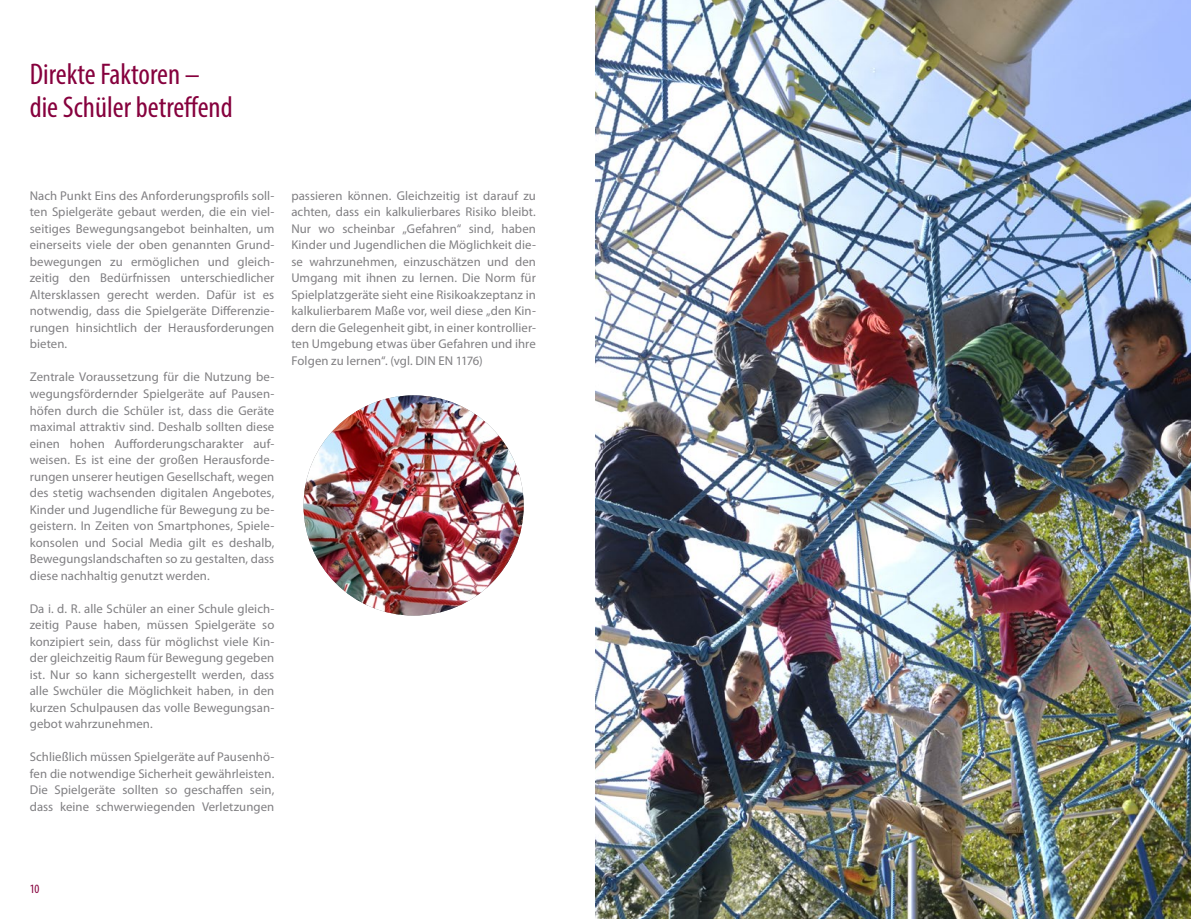
<style>
.page{position:relative;width:1191px;height:919px;background:#fff}
.page>*{position:absolute;margin:0;border:0;box-sizing:border-box;transform-origin:0 0}
.t1{font:condensed 30px/33px "Myriad Pro";color:#86003d}
.t2{font:12.75px/16.5px "Myriad Pro";letter-spacing:.005em;color:#807f82;text-align:justify}
.t3{font:condensed 12.75px "Myriad Pro";color:#86003d}
</style>
<div class="page">
<img style="left:303px;top:395px;width:221px;height:220px;border-radius:110px">
<img style="left:595px;top:0;width:596px;height:918px">
<h1 class="t1" style="left:30px;top:58px;width:204px">Direkte Faktoren – die Schüler betreffend</h1>
<p class="t2" style="left:30px;top:188px;width:246px">Nach Punkt Eins des Anforderungsprofils soll&shy;ten Spielgeräte gebaut werden, die ein viel&shy;seitiges Bewegungsangebot beinhalten, um einerseits viele der oben genannten Grund&shy;bewegungen zu ermöglichen und gleich&shy;zeitig den Bedürfnissen unterschiedlicher Altersklassen gerecht werden. Dafür ist es notwendig, dass die Spielgeräte Differenzie&shy;rungen hinsichtlich der Herausforderungen bieten.</p>
<p class="t2" style="left:30px;top:369px;width:246px">Zentrale Voraussetzung für die Nutzung be&shy;wegungsfördernder Spielgeräte auf Pausen&shy;höfen durch die Schüler ist, dass die Geräte maximal attraktiv sind. Deshalb sollten diese einen hohen Aufforderungscharakter auf&shy;weisen. Es ist eine der großen Herausforde&shy;rungen unserer heutigen Gesellschaft, wegen des stetig wachsenden digitalen Angebotes, Kinder und Jugendliche für Bewegung zu be&shy;geistern. In Zeiten von Smartphones, Spiele&shy;konsolen und Social Media gilt es deshalb, Bewegungslandschaften so zu gestalten, dass diese nachhaltig genutzt werden.</p>
<p class="t2" style="left:30px;top:600px;width:246px">Da i. d. R. alle Schüler an einer Schule gleich&shy;zeitig Pause haben, müssen Spielgeräte so konzipiert sein, dass für möglichst viele Kin&shy;der gleichzeitig Raum für Bewegung gegeben ist. Nur so kann sichergestellt werden, dass alle Swchüler die Möglichkeit haben, in den kurzen Schulpausen das volle Bewegungsan&shy;gebot wahrzunehmen.</p>
<p class="t2" style="left:30px;top:748px;width:246px">Schließlich müssen Spielgeräte auf Pausenhö&shy;fen die notwendige Sicherheit gewährleisten.<br>Die Spielgeräte sollten so geschaffen sein, dass keine schwerwiegenden Verletzungen</p>
<p class="t2" style="left:291px;top:187px;width:246px">passieren können. Gleichzeitig ist darauf zu achten, dass ein kalkulierbares Risiko bleibt.<br>Nur wo scheinbar „Gefahren“ sind, haben Kinder und Jugendlichen die Möglichkeit die&shy;se wahrzunehmen, einzuschätzen und den Umgang mit ihnen zu lernen. Die Norm für Spielplatzgeräte sieht eine Risikoakzeptanz in kalkulierbarem Maße vor, weil diese „den Kin&shy;dern die Gelegenheit gibt, in einer kontrollier&shy;ten Umgebung etwas über Gefahren und ihre Folgen zu lernen“. (vgl. DIN EN 1176)</p>
<p class="t3" style="left:30px;top:881px;width:11px">10</p>
</div>
